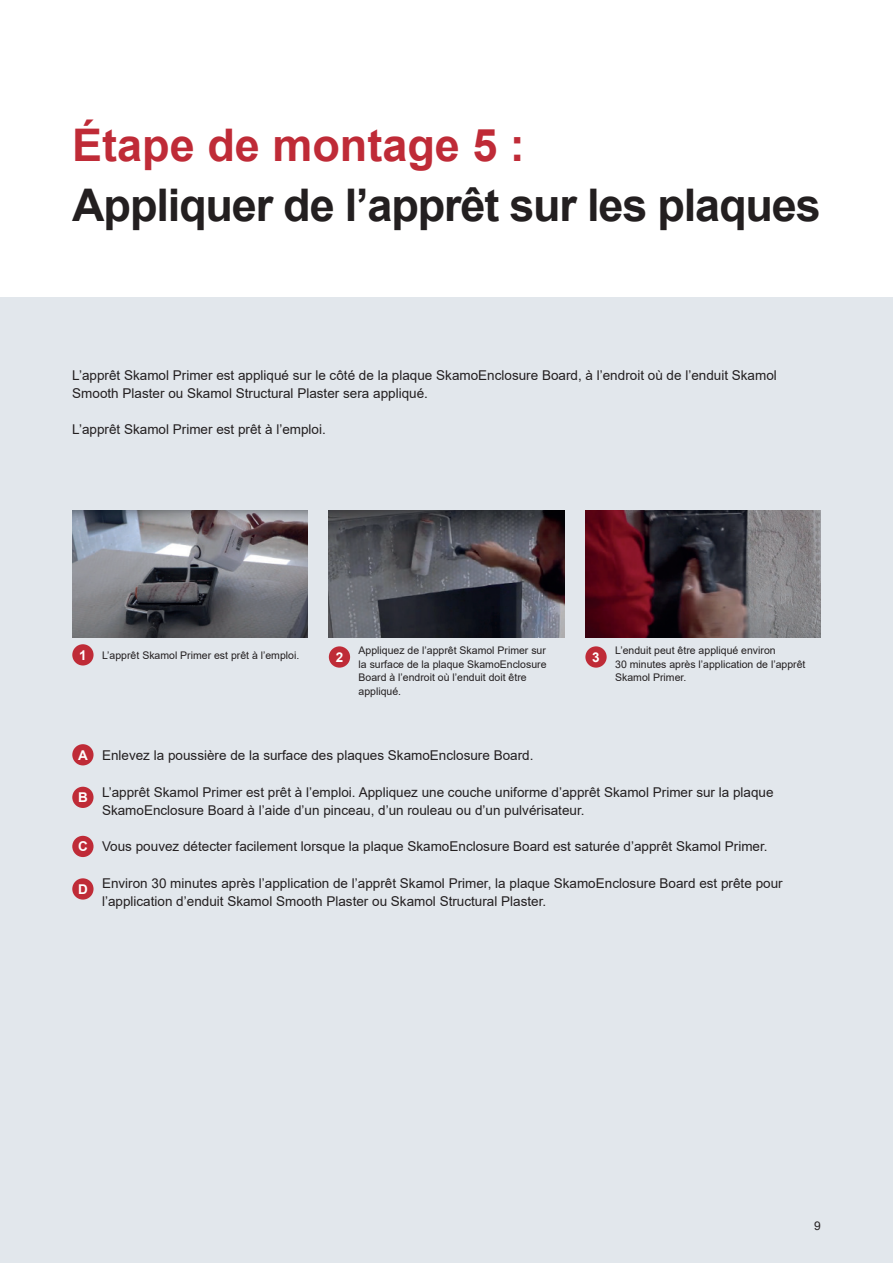
<style>
.page{position:relative;width:893px;height:1263px;background:#fff}
.page>*{position:absolute;margin:0;border:0;box-sizing:border-box;transform-origin:0 0}
.t1{font:700 45px "Arial";letter-spacing:-.025em;color:#231f20}
.t2{font:700 45px "Arial";color:#bf2b37}
.t3{font:13.5px/18px "Arial";color:#231f20}
.t4{font:700 13.5px "Arial";color:#fff}
.t5{font:12px "Arial";color:#231f20}
.t6{font:10.5px/13.5px "Arial";color:#231f20}
.s1{font-weight:700;color:#fff}
</style>
<div class="page">
<div style="left:0;top:298px;width:893px;height:965px;background:#e2e7ec"></div>
<img style="left:72px;top:510px;width:236px;height:128px">
<img style="left:329px;top:510px;width:235px;height:128px">
<img style="left:585px;top:510px;width:236px;height:128px">
<div style="left:329px;top:646px;width:21px;height:22px;background:#bf2b37;border-radius:50%"></div>
<div style="left:585px;top:646px;width:22px;height:22px;background:#bf2b37;border-radius:50%"></div>
<div style="left:72px;top:644px;width:22px;height:21px;background:#bf2b37;border-radius:50%"></div>
<div style="left:72px;top:744px;width:22px;height:21px;background:#bf2b37;border-radius:50%"></div>
<div style="left:72px;top:787px;width:22px;height:21px;background:#bf2b37;border-radius:50%"></div>
<div style="left:72px;top:836px;width:22px;height:21px;background:#bf2b37;border-radius:50%"></div>
<div style="left:72px;top:878px;width:22px;height:21px;background:#bf2b37;border-radius:50%"></div>
<h1 class="t2" style="left:72px;top:114px;width:454px">Étape de montage 5 :</h1>
<h1 class="t1" style="left:72px;top:174px;width:750px">Appliquer de l’apprêt sur les plaques</h1>
<p class="t3" style="left:72px;top:366px;width:706px">L’apprêt Skamol Primer est appliqué sur le côté de la plaque SkamoEnclosure Board, à l’endroit où de l’enduit Skamol<br>Smooth Plaster ou Skamol Structural Plaster sera appliqué.</p>
<p class="t3" style="left:72px;top:420px;width:255px">L’apprêt Skamol Primer est prêt à l’emploi.</p>
<p class="t6" style="left:359px;top:643px;width:189px">Appliquez de l’apprêt Skamol Primer sur la surface de la plaque SkamoEnclosure<br>Board à l’endroit où l’enduit doit être appliqué.</p>
<p class="t6" style="left:102px;top:648px;width:199px">L’apprêt Skamol Primer est prêt à l’emploi.</p>
<p class="t6" style="left:615px;top:643px;width:192px">L’enduit peut être appliqué environ<br>30 minutes après l’application de l’apprêt<br>Skamol Primer.</p>
<p class="t4" style="left:79px;top:645px;width:9px">1</p>
<p class="t4" style="left:336px;top:648px;width:9px">2</p>
<p class="t4" style="left:592px;top:648px;width:9px">3</p>
<p class="t3" style="left:78px;top:746px;width:457px"><span class="s1">A</span> Enlevez la poussière de la surface des plaques SkamoEnclosure Board.</p>
<p class="t3" style="left:102px;top:783px;width:673px">L’apprêt Skamol Primer est prêt à l’emploi. Appliquez une couche uniforme d’apprêt Skamol Primer sur la plaque<br>SkamoEnclosure Board à l’aide d’un pinceau, d’un rouleau ou d’un pulvérisateur.</p>
<p class="t4" style="left:78px;top:788px;width:11px">B</p>
<p class="t3" style="left:78px;top:837px;width:691px"><span class="s1">C</span> Vous pouvez détecter facilement lorsque la plaque SkamoEnclosure Board est saturée d’apprêt Skamol Primer.</p>
<p class="t3" style="left:102px;top:874px;width:682px">Environ 30 minutes après l’application de l’apprêt Skamol Primer, la plaque SkamoEnclosure Board est prête pour l’application d’enduit Skamol Smooth Plaster ou Skamol Structural Plaster.</p>
<p class="t4" style="left:78px;top:880px;width:11px">D</p>
<p class="t5" style="left:814px;top:1217px;width:8px">9</p>
</div>
